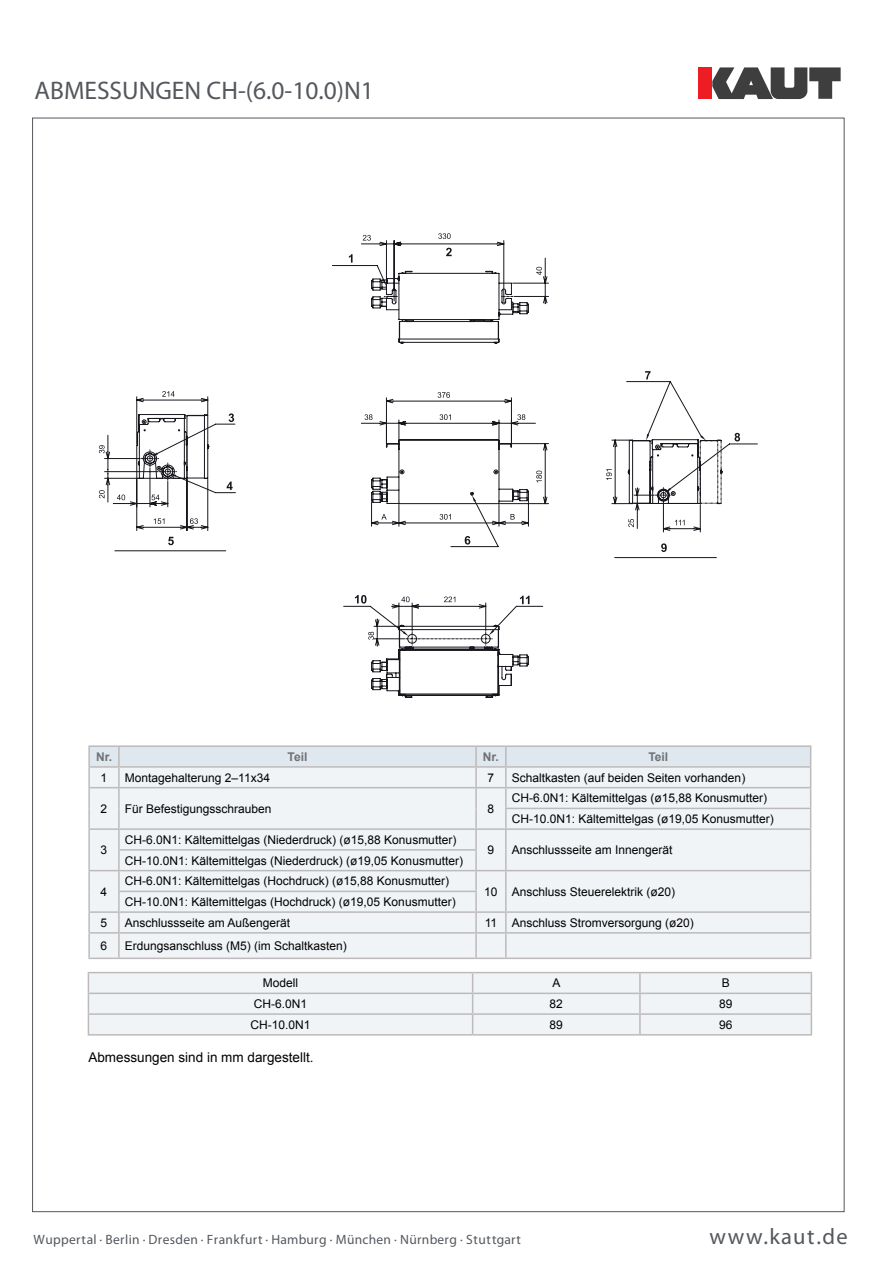
<style>
.page{position:relative;width:893px;height:1263px;background:#fff}
.page>*{position:absolute;margin:0;border:0;box-sizing:border-box;transform-origin:0 0}
.t1{font:25.5px "Myriad Pro";color:#54585d}
.t2{font:22.5px "Myriad Pro";letter-spacing:.065em;color:#54585d}
.t3{font:13.5px "Myriad Pro";letter-spacing:.025em;color:#54585d}
.t4{font:13.5px "Arial";color:#000}
.t5{font:12px/20.7px "Arial";color:#000}
.t6{font:700 12px "Arial";color:#707172}
</style>
<div class="page">
<div style="left:698px;top:67px;width:14px;height:32px;background:#ee1d23"></div>
<svg style="left:712px;top:67px;width:129px;height:32px"></svg>
<svg style="left:332px;top:240px;width:426px;height:319px"></svg>
<svg style="left:136px;top:272px;width:377px;height:207px"></svg>
<svg style="left:140px;top:439px;width:561px;height:252px"></svg>
<hr style="left:115px;top:550px;width:111px;height:1px;background:#17161c">
<hr style="left:615px;top:557px;width:101px;height:1px;background:#17161c">
<svg style="left:699px;top:435px;width:24px;height:69px"></svg>
<svg style="left:383px;top:271px;width:131px;height:73px"></svg>
<svg style="left:138px;top:450px;width:38px;height:30px"></svg>
<svg style="left:386px;top:624px;width:127px;height:74px"></svg>
<svg style="left:536px;top:267px;width:6px;height:8px"></svg>
<svg style="left:438px;top:392px;width:12px;height:6px"></svg>
<svg style="left:381px;top:514px;width:6px;height:6px"></svg>
<svg style="left:440px;top:514px;width:11px;height:6px"></svg>
<svg style="left:401px;top:596px;width:9px;height:6px"></svg>
<svg style="left:444px;top:596px;width:11px;height:6px"></svg>
<svg style="left:510px;top:514px;width:5px;height:6px"></svg>
<svg style="left:162px;top:391px;width:13px;height:6px"></svg>
<svg style="left:99px;top:490px;width:6px;height:8px"></svg>
<svg style="left:99px;top:445px;width:6px;height:8px"></svg>
<svg style="left:117px;top:494px;width:8px;height:6px"></svg>
<svg style="left:151px;top:495px;width:8px;height:5px"></svg>
<svg style="left:154px;top:518px;width:10px;height:6px"></svg>
<svg style="left:190px;top:518px;width:8px;height:6px"></svg>
<svg style="left:675px;top:520px;width:10px;height:5px"></svg>
<svg style="left:628px;top:519px;width:6px;height:8px"></svg>
<svg style="left:368px;top:632px;width:6px;height:8px"></svg>
<svg style="left:363px;top:235px;width:8px;height:6px"></svg>
<svg style="left:349px;top:254px;width:4px;height:9px"></svg>
<svg style="left:438px;top:233px;width:13px;height:6px"></svg>
<svg style="left:168px;top:537px;width:6px;height:8px"></svg>
<svg style="left:661px;top:543px;width:6px;height:9px"></svg>
<svg style="left:446px;top:248px;width:6px;height:8px"></svg>
<svg style="left:645px;top:371px;width:6px;height:8px"></svg>
<svg style="left:734px;top:433px;width:6px;height:8px"></svg>
<svg style="left:520px;top:596px;width:9px;height:8px"></svg>
<svg style="left:465px;top:536px;width:5px;height:9px"></svg>
<svg style="left:355px;top:595px;width:11px;height:9px"></svg>
<svg style="left:184px;top:413px;width:487px;height:91px"></svg>
<hr style="left:88px;top:745px;width:31px;height:2px;background:#bebaba">
<hr style="left:119px;top:745px;width:357px;height:2px;background:#bebaba">
<hr style="left:476px;top:745px;width:30px;height:2px;background:#bebaba">
<hr style="left:506px;top:745px;width:305px;height:2px;background:#bebaba">
<hr style="left:88px;top:957px;width:31px;height:2px;background:#bebaba">
<hr style="left:119px;top:957px;width:357px;height:2px;background:#bebaba">
<hr style="left:476px;top:957px;width:30px;height:2px;background:#bebaba">
<hr style="left:506px;top:957px;width:305px;height:2px;background:#bebaba">
<svg style="left:88px;top:746px;width:723px;height:211px"></svg>
<hr style="left:88px;top:932px;width:31px;height:1px;background:#bebaba">
<hr style="left:119px;top:932px;width:357px;height:1px;background:#bebaba">
<hr style="left:118px;top:933px;width:2px;height:24px;background:#bebaba">
<hr style="left:476px;top:932px;width:30px;height:1px;background:#bebaba">
<hr style="left:475px;top:933px;width:2px;height:24px;background:#bebaba">
<hr style="left:506px;top:932px;width:305px;height:1px;background:#bebaba">
<hr style="left:505px;top:933px;width:2px;height:24px;background:#bebaba">
<div style="left:89px;top:973px;width:722px;height:61px;background:#f0f4f7"></div>
<hr style="left:88px;top:972px;width:385px;height:1px;background:#bebaba">
<hr style="left:473px;top:972px;width:167px;height:1px;background:#bebaba">
<hr style="left:640px;top:972px;width:172px;height:1px;background:#bebaba">
<svg style="left:88px;top:973px;width:1px;height:61px"></svg>
<svg style="left:811px;top:973px;width:1px;height:61px"></svg>
<hr style="left:88px;top:1034px;width:385px;height:1px;background:#bebaba">
<hr style="left:473px;top:1034px;width:167px;height:1px;background:#bebaba">
<hr style="left:640px;top:1034px;width:172px;height:1px;background:#bebaba">
<hr style="left:88px;top:992px;width:385px;height:2px;background:#bebaba">
<hr style="left:473px;top:992px;width:167px;height:2px;background:#bebaba">
<hr style="left:640px;top:992px;width:172px;height:2px;background:#bebaba">
<hr style="left:88px;top:1013px;width:385px;height:2px;background:#bebaba">
<hr style="left:473px;top:1013px;width:167px;height:2px;background:#bebaba">
<svg style="left:472px;top:973px;width:1px;height:61px"></svg>
<hr style="left:640px;top:1013px;width:172px;height:2px;background:#bebaba">
<svg style="left:639px;top:973px;width:2px;height:61px"></svg>
<h1 class="t1" style="left:35px;top:75px;width:341px">ABMESSUNGEN CH-(6.0-10.0)N1</h1>
<p class="t6" style="left:96px;top:749px;width:18px">Nr.</p>
<p class="t6" style="left:288px;top:749px;width:21px">Teil</p>
<p class="t6" style="left:483px;top:749px;width:18px">Nr.</p>
<p class="t6" style="left:648px;top:749px;width:21px">Teil</p>
<p class="t5" style="left:101px;top:767px;width:8px">1</p>
<p class="t5" style="left:125px;top:767px;width:147px">Montagehalterung 2–11x34</p>
<p class="t5" style="left:488px;top:767px;width:8px">7</p>
<p class="t5" style="left:512px;top:767px;width:235px">Schaltkasten (auf beiden Seiten vorhanden)</p>
<p class="t5" style="left:101px;top:798px;width:8px">2</p>
<p class="t5" style="left:125px;top:798px;width:148px">Für Befestigungsschrauben</p>
<p class="t5" style="left:488px;top:798px;width:8px">8</p>
<p class="t5" style="left:512px;top:788px;width:264px">CH-6.0N1: Kältemittelgas (ø15,88 Konusmutter)<br>CH-10.0N1: Kältemittelgas (ø19,05 Konusmutter)</p>
<p class="t5" style="left:101px;top:840px;width:8px">3</p>
<p class="t5" style="left:125px;top:829px;width:333px">CH-6.0N1: Kältemittelgas (Niederdruck) (ø15,88 Konusmutter)</p>
<p class="t5" style="left:488px;top:840px;width:8px">9</p>
<p class="t5" style="left:512px;top:840px;width:162px">Anschlussseite am Innengerät</p>
<p class="t5" style="left:125px;top:850px;width:340px">CH-10.0N1: Kältemittelgas (Niederdruck) (ø19,05 Konusmutter)</p>
<p class="t5" style="left:101px;top:881px;width:8px">4</p>
<p class="t5" style="left:125px;top:871px;width:326px">CH-6.0N1: Kältemittelgas (Hochdruck) (ø15,88 Konusmutter)</p>
<p class="t5" style="left:125px;top:892px;width:332px">CH-10.0N1: Kältemittelgas (Hochdruck) (ø19,05 Konusmutter)</p>
<p class="t5" style="left:484px;top:881px;width:192px">10 Anschluss Steuerelektrik (ø20)</p>
<p class="t5" style="left:101px;top:912px;width:8px">5</p>
<p class="t5" style="left:125px;top:912px;width:167px">Anschlussseite am Außengerät</p>
<p class="t5" style="left:485px;top:912px;width:211px">11 Anschluss Stromversorgung (ø20)</p>
<p class="t5" style="left:101px;top:935px;width:8px">6</p>
<p class="t5" style="left:125px;top:935px;width:224px">Erdungsanschluss (M5) (im Schaltkasten)</p>
<p class="t5" style="left:263px;top:973px;width:37px">Modell</p>
<p class="t5" style="left:553px;top:973px;width:10px">A</p>
<p class="t5" style="left:722px;top:973px;width:10px">B</p>
<p class="t5" style="left:254px;top:994px;width:55px">CH-6.0N1</p>
<p class="t5" style="left:550px;top:994px;width:15px">82</p>
<p class="t5" style="left:719px;top:994px;width:15px">89</p>
<p class="t5" style="left:250px;top:1014px;width:62px">CH-10.0N1</p>
<p class="t5" style="left:550px;top:1014px;width:15px">89</p>
<p class="t5" style="left:719px;top:1014px;width:15px">96</p>
<p class="t4" style="left:88px;top:1048px;width:227px">Abmessungen sind in mm dargestellt.</p>
<p class="t3" style="left:34px;top:1232px;width:489px">Wuppertal · Berlin · Dresden · Frankfurt · Hamburg · München · Nürnberg · Stuttgart</p>
<h2 class="t2" style="left:709px;top:1224px;width:140px">www.kaut.de</h2>
</div>
